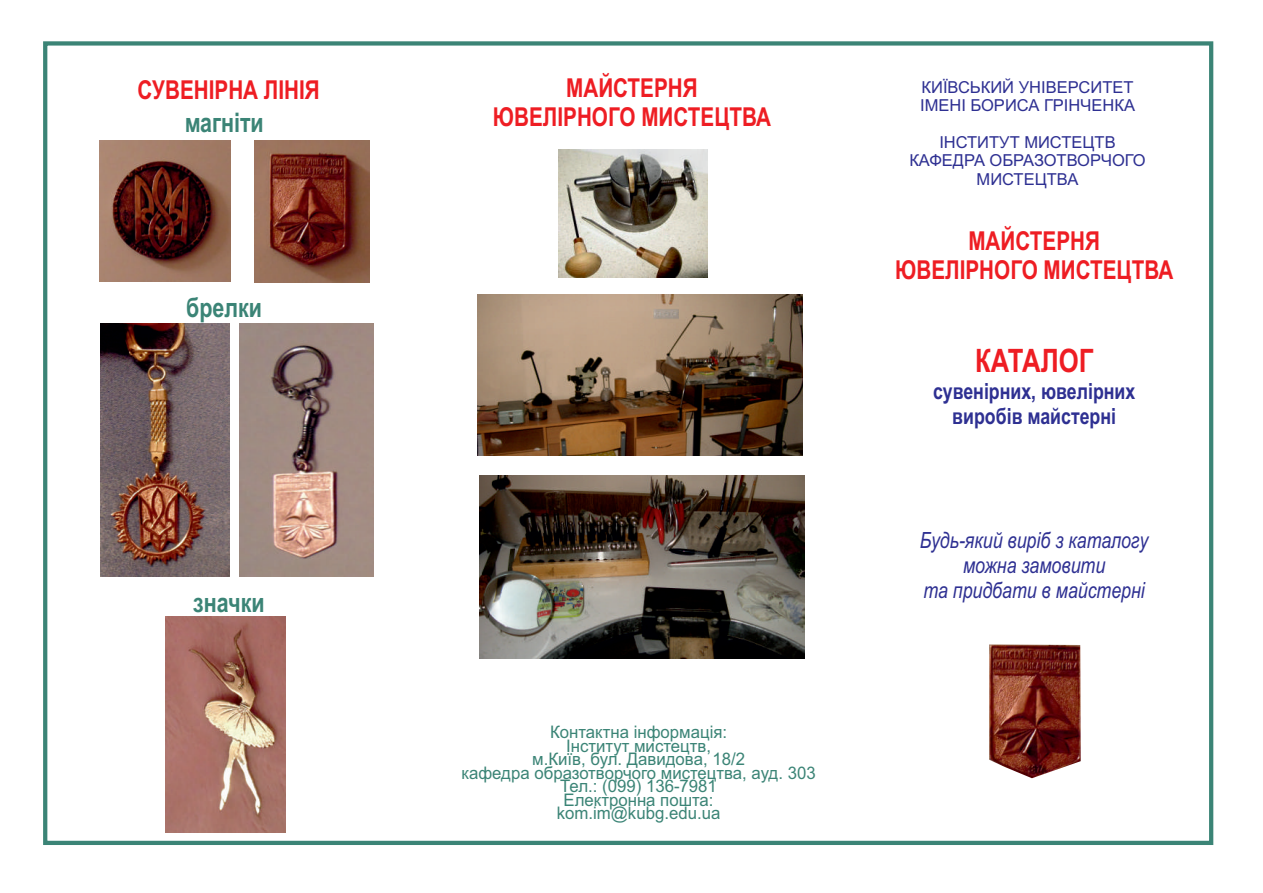
<style>
.page{position:relative;width:1263px;height:893px;background:#fff}
.page>*{position:absolute;margin:0;border:0;box-sizing:border-box;transform-origin:0 0}
.t1{font:700 32.25px "Arial";color:#ee1d23;scale:.79 1}
.t2{font:700 27px "Arial";color:#3b8476;scale:.79 1}
.t3{font:700 26.1px/29.1px "Arial";color:#ee1d23;text-align:center;scale:.79 1}
.t4{font:italic 22.35px/24.9px "Arial";color:#2e3092;text-align:center;scale:.79 1}
.t5{font:700 22.35px/24.9px "Arial";color:#2e3092;text-align:center;scale:.79 1}
.t6{font:17.25px/13.5px "Arial";color:#3b8476;text-align:center}
.t7{font:16.5px/18.5px "Arial";color:#2e3092}
</style>
<div class="page">
<div style="left:43px;top:41px;width:1170px;height:804px;background:#fff;border:4px solid #3b8476"></div>
<img style="left:989px;top:644px;width:92px;height:134px">
<img style="left:479px;top:475px;width:326px;height:183px">
<img style="left:478px;top:294px;width:325px;height:161px">
<img style="left:558px;top:149px;width:149px;height:129px">
<img style="left:100px;top:141px;width:130px;height:140px">
<img style="left:255px;top:141px;width:114px;height:141px">
<img style="left:100px;top:324px;width:129px;height:252px">
<img style="left:240px;top:324px;width:133px;height:253px">
<img style="left:166px;top:617px;width:119px;height:216px">
<h3 class="t3" style="left:138px;top:78px;width:232px">СУВЕНІРНА ЛІНІЯ</h3>
<h2 class="t2" style="left:185px;top:112px;width:102px">магніти</h2>
<h2 class="t2" style="left:186px;top:298px;width:98px">брелки</h2>
<h2 class="t2" style="left:193px;top:593px;width:92px">значки</h2>
<h3 class="t3" style="left:493px;top:75px;width:354px">МАЙСТЕРНЯ<br>ЮВЕЛІРНОГО МИСТЕЦТВА</h3>
<p class="t6" style="left:461px;top:727px;width:356px">Контактна інформація:<br>Інститут мистецтв,<br>м.Київ, бул. Давидова, 18/2<br>кафедра образотворчого мистецтва, ауд. 303<br>Тел.: (099) 136-7981<br>Електронна пошта:<br>kom.im@kubg.edu.ua</p>
<p class="t7" style="left:920px;top:79px;width:216px">КИЇВСЬКИЙ УНІВЕРСИТЕТ<br>ІМЕНІ БОРИСА ГРІНЧЕНКА</p>
<p class="t7" style="left:909px;top:134px;width:238px;text-align:center">ІНСТИТУТ МИСТЕЦТВ<br>КАФЕДРА ОБРАЗОТВОРЧОГО<br>МИСТЕЦТВА</p>
<h3 class="t3" style="left:895px;top:228px;width:354px">МАЙСТЕРНЯ<br>ЮВЕЛІРНОГО МИСТЕЦТВА</h3>
<h1 class="t1" style="left:975px;top:348px;width:151px">КАТАЛОГ</h1>
<p class="t5" style="left:933px;top:380px;width:258px">сувенірних, ювелірних виробів майстерні</p>
<p class="t4" style="left:920px;top:530px;width:291px">Будь-який виріб з каталогу можна замовити<br>та придбати в майстерні</p>
</div>
